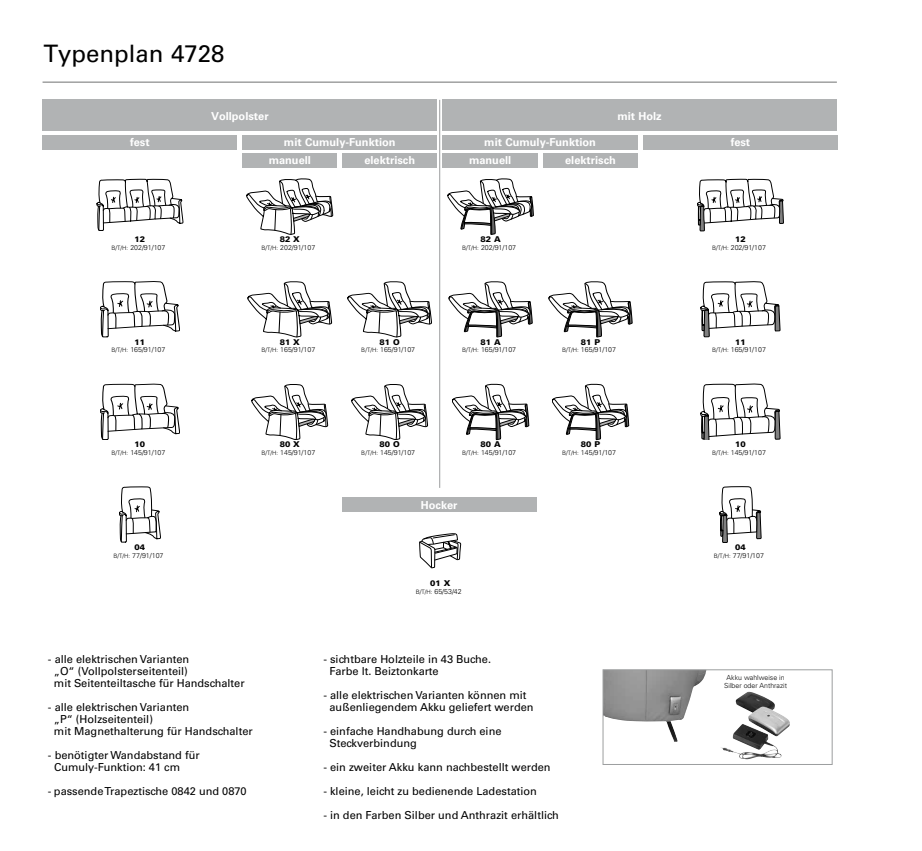
<style>
.page{position:relative;width:922px;height:851px;background:#fff}
.page>*{position:absolute;margin:0;border:0;box-sizing:border-box;transform-origin:0 0}
.t1{font:24px "Univers";color:#000}
.t2{font:11px/12px "Univers";color:#000}
.t3{font:700 11px/18.1px "Univers";color:#fff}
.t4{font:900 8px "Univers";color:#000}
.t5{font:300 7px/8.4px "Univers";color:#000;text-align:center}
.s1{font-size:6px}
</style>
<div class="page">
<hr style="left:43px;top:82px;width:793px;height:1px;background:#707172">
<div style="left:442px;top:100px;width:394px;height:31px;background:#b1b3b4"></div>
<div style="left:43px;top:100px;width:394px;height:31px;background:#b1b3b4"></div>
<div style="left:43px;top:135px;width:194px;height:14px;background:#b1b3b4"></div>
<svg style="left:97px;top:179px;width:86px;height:51px"></svg>
<svg style="left:100px;top:281px;width:80px;height:56px"></svg>
<svg style="left:100px;top:384px;width:80px;height:55px"></svg>
<svg style="left:119px;top:486px;width:42px;height:56px"></svg>
<div style="left:643px;top:135px;width:194px;height:14px;background:#b1b3b4"></div>
<svg style="left:697px;top:179px;width:86px;height:53px"></svg>
<svg style="left:700px;top:281px;width:80px;height:56px"></svg>
<svg style="left:700px;top:384px;width:80px;height:56px"></svg>
<svg style="left:719px;top:486px;width:42px;height:56px"></svg>
<svg style="left:419px;top:533px;width:42px;height:35px"></svg>
<div style="left:242px;top:135px;width:195px;height:14px;background:#b1b3b4"></div>
<div style="left:342px;top:153px;width:95px;height:14px;background:#b1b3b4"></div>
<div style="left:242px;top:153px;width:95px;height:14px;background:#b1b3b4"></div>
<svg style="left:247px;top:179px;width:86px;height:56px"></svg>
<svg style="left:248px;top:281px;width:83px;height:56px"></svg>
<svg style="left:252px;top:384px;width:76px;height:56px"></svg>
<svg style="left:347px;top:281px;width:84px;height:56px"></svg>
<svg style="left:351px;top:384px;width:76px;height:56px"></svg>
<div style="left:442px;top:135px;width:196px;height:14px;background:#b1b3b4"></div>
<div style="left:543px;top:153px;width:95px;height:14px;background:#b1b3b4"></div>
<div style="left:442px;top:153px;width:96px;height:14px;background:#b1b3b4"></div>
<svg style="left:447px;top:179px;width:86px;height:55px"></svg>
<svg style="left:449px;top:281px;width:83px;height:56px"></svg>
<svg style="left:452px;top:384px;width:77px;height:56px"></svg>
<svg style="left:548px;top:281px;width:84px;height:56px"></svg>
<svg style="left:552px;top:384px;width:76px;height:56px"></svg>
<hr style="left:439px;top:100px;width:1px;height:388px;background:#9c9e9f">
<div style="left:342px;top:497px;width:194px;height:15px;background:#b1b3b4"></div>
<img style="left:604px;top:671px;width:68px;height:65px">
<svg style="left:740px;top:692px;width:8px;height:5px"></svg>
<div style="left:602px;top:669px;width:230px;height:95px;border:1px solid #9c9e9f"></div>
<h1 class="t1" style="left:44px;top:39px;width:182px">Typenplan 4728</h1>
<p class="t3" style="left:211px;top:107px;width:59px">Vollpolster</p>
<p class="t3" style="left:617px;top:107px;width:46px">mit Holz</p>
<p class="t3" style="left:130px;top:133px;width:21px">fest</p>
<p class="t3" style="left:269px;top:133px;width:128px;text-indent:15px">mit Cumuly-Funktion manuell</p>
<p class="t3" style="left:364px;top:151px;width:52px">elektrisch</p>
<p class="t3" style="left:469px;top:133px;width:128px;text-indent:15px">mit Cumuly-Funktion manuell</p>
<p class="t3" style="left:565px;top:151px;width:52px">elektrisch</p>
<p class="t4" style="left:135px;top:234px;width:12px">12</p>
<p class="t5" style="left:111px;top:243px;width:55px"><span class="s1">B/T/H:</span> 202/91/107</p>
<p class="t4" style="left:279px;top:234px;width:22px">82 X</p>
<p class="t5" style="left:261px;top:243px;width:55px"><span class="s1">B/T/H:</span> 202/91/107</p>
<p class="t4" style="left:480px;top:234px;width:22px">82 A</p>
<p class="t5" style="left:462px;top:243px;width:55px"><span class="s1">B/T/H:</span> 202/91/107</p>
<p class="t4" style="left:135px;top:337px;width:12px">11</p>
<p class="t5" style="left:111px;top:346px;width:55px"><span class="s1">B/T/H:</span> 165/91/107</p>
<p class="t4" style="left:279px;top:337px;width:22px">81 X</p>
<p class="t5" style="left:261px;top:346px;width:55px"><span class="s1">B/T/H:</span> 165/91/107</p>
<p class="t4" style="left:379px;top:337px;width:22px">81 O</p>
<p class="t5" style="left:361px;top:346px;width:55px"><span class="s1">B/T/H:</span> 165/91/107</p>
<p class="t4" style="left:480px;top:337px;width:22px">81 A</p>
<p class="t5" style="left:462px;top:346px;width:55px"><span class="s1">B/T/H:</span> 165/91/107</p>
<p class="t4" style="left:580px;top:337px;width:21px">81 P</p>
<p class="t5" style="left:562px;top:346px;width:55px"><span class="s1">B/T/H:</span> 165/91/107</p>
<p class="t4" style="left:135px;top:439px;width:12px">10</p>
<p class="t5" style="left:111px;top:448px;width:55px"><span class="s1">B/T/H:</span> 145/91/107</p>
<p class="t4" style="left:279px;top:439px;width:22px">80 X</p>
<p class="t5" style="left:261px;top:448px;width:55px"><span class="s1">B/T/H:</span> 145/91/107</p>
<p class="t4" style="left:379px;top:439px;width:22px">80 O</p>
<p class="t5" style="left:361px;top:448px;width:55px"><span class="s1">B/T/H:</span> 145/91/107</p>
<p class="t4" style="left:480px;top:439px;width:22px">80 A</p>
<p class="t5" style="left:462px;top:448px;width:55px"><span class="s1">B/T/H:</span> 145/91/107</p>
<p class="t4" style="left:580px;top:439px;width:21px">80 P</p>
<p class="t5" style="left:562px;top:448px;width:55px"><span class="s1">B/T/H:</span> 145/91/107</p>
<p class="t3" style="left:421px;top:496px;width:38px">Hocker</p>
<p class="t4" style="left:135px;top:542px;width:12px">04</p>
<p class="t5" style="left:113px;top:551px;width:51px"><span class="s1">B/T/H:</span> 77/91/107</p>
<p class="t4" style="left:430px;top:578px;width:22px">01 X</p>
<p class="t5" style="left:415px;top:587px;width:48px"><span class="s1">B/T/H:</span> 65/53/42</p>
<p class="t2" style="left:54px;top:652px;width:192px;text-indent:-6px">- alle elektrischen Varianten<br>„O“ (Vollpolsterseitenteil)<br>mit Seitenteiltasche für Handschalter</p>
<p class="t2" style="left:54px;top:700px;width:200px;text-indent:-6px">- alle elektrischen Varianten<br>„P“ (Holzseitenteil)<br>mit Magnethalterung für Handschalter</p>
<p class="t2" style="left:54px;top:748px;width:147px;text-indent:-6px">- benötigter Wandabstand für<br>Cumuly-Funktion: 41 cm</p>
<p class="t2" style="left:48px;top:784px;width:200px">- passende Trapeztische 0842 und 0870</p>
<p class="t2" style="left:329px;top:652px;width:163px;text-indent:-6px">- sichtbare Holzteile in 43 Buche.<br>Farbe lt. Beiztonkarte</p>
<p class="t2" style="left:329px;top:688px;width:205px;text-indent:-6px">- alle elektrischen Varianten können mit außenliegendem Akku geliefert werden</p>
<p class="t2" style="left:329px;top:724px;width:173px;text-indent:-6px">- einfache Handhabung durch eine<br>Steckverbindung</p>
<p class="t2" style="left:323px;top:760px;width:229px">- ein zweiter Akku kann nachbestellt werden</p>
<p class="t2" style="left:323px;top:784px;width:215px">- kleine, leicht zu bedienende Ladestation</p>
<p class="t2" style="left:323px;top:808px;width:237px">- in den Farben Silber und Anthrazit erhältlich</p>
<p class="t3" style="left:730px;top:133px;width:21px">fest</p>
<p class="t4" style="left:735px;top:234px;width:12px">12</p>
<p class="t5" style="left:711px;top:243px;width:55px"><span class="s1">B/T/H:</span> 202/91/107</p>
<p class="t4" style="left:735px;top:337px;width:12px">11</p>
<p class="t5" style="left:711px;top:346px;width:55px"><span class="s1">B/T/H:</span> 165/91/107</p>
<p class="t4" style="left:735px;top:439px;width:12px">10</p>
<p class="t5" style="left:711px;top:448px;width:55px"><span class="s1">B/T/H:</span> 145/91/107</p>
<p class="t4" style="left:735px;top:542px;width:12px">04</p>
<p class="t5" style="left:713px;top:551px;width:51px"><span class="s1">B/T/H:</span> 77/91/107</p>
<p class="t5" style="left:724px;top:673px;width:64px">Akku wahlweise in<br>Silber oder Anthrazit</p>
</div>
